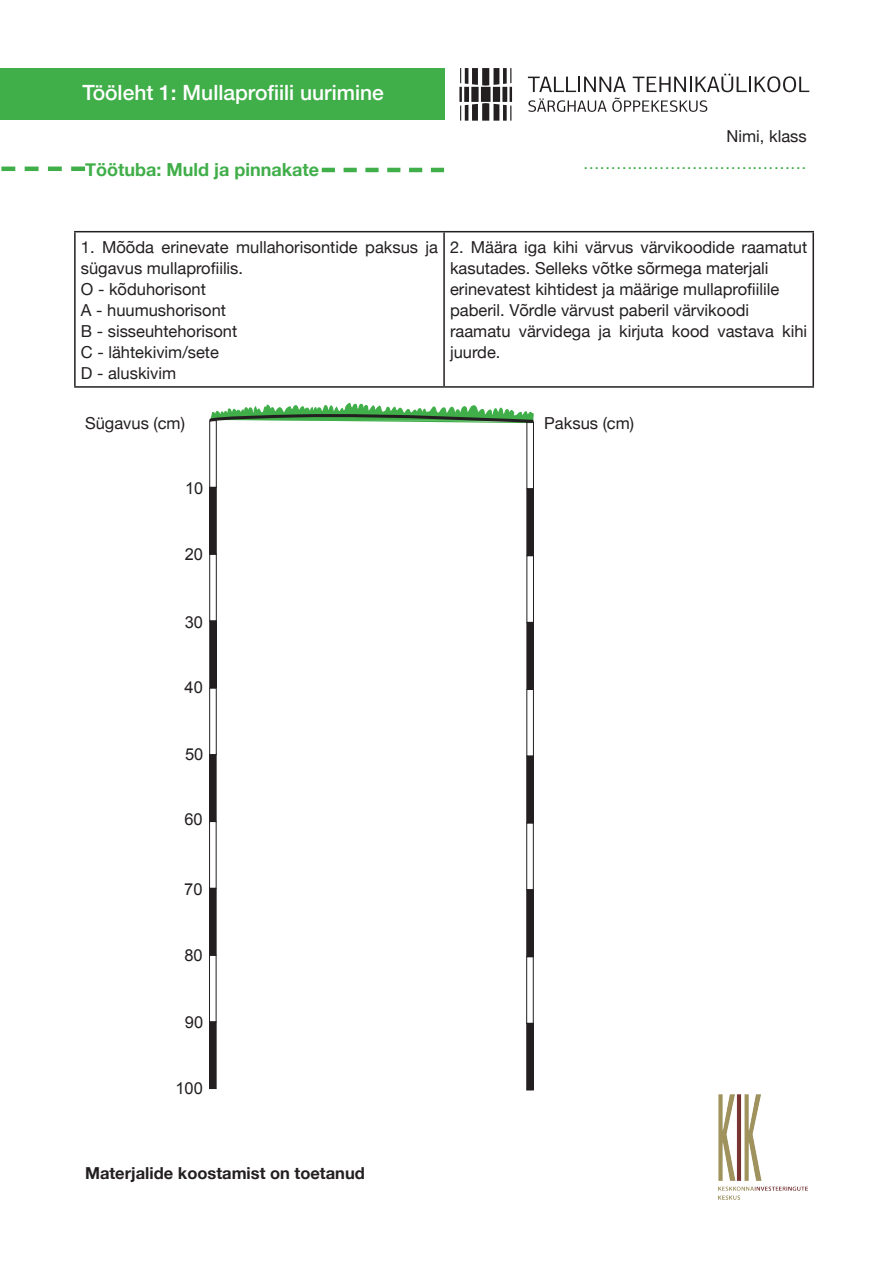
<style>
.page{position:relative;width:893px;height:1263px;background:#fff}
.page>*{position:absolute;margin:0;border:0;box-sizing:border-box;transform-origin:0 0}
.t1{font:500 21px "Helvetica Neue";color:#fff}
.t2{font:700 18px "Helvetica Neue";color:#40ae49}
.t3{font:16.5px/21px "Helvetica Neue";color:#231f20}
.t4{font:700 16.5px "Helvetica Neue";color:#231f20}
.t5{font:16.5px/27px "Helvetica Neue";color:#40ae49;text-align:right}
.t6{font:16.5px "Arial";color:#231f20}
.s1{color:#231f20}
</style>
<div class="page">
<hr style="left:74px;top:231px;width:370px;height:1px;background:#231f20">
<hr style="left:74px;top:232px;width:2px;height:154px;background:#231f20">
<hr style="left:444px;top:231px;width:370px;height:1px;background:#231f20">
<hr style="left:443px;top:232px;width:2px;height:154px;background:#231f20">
<hr style="left:812px;top:232px;width:2px;height:154px;background:#231f20">
<hr style="left:74px;top:386px;width:370px;height:2px;background:#231f20">
<hr style="left:444px;top:386px;width:370px;height:2px;background:#231f20">
<div style="left:0;top:69px;width:444px;height:51px;background:#40ae49"></div>
<svg style="left:1px;top:167px;width:84px;height:4px"></svg>
<svg style="left:322px;top:168px;width:122px;height:4px"></svg>
<svg style="left:459px;top:68px;width:53px;height:53px"></svg>
<svg style="left:528px;top:77px;width:98px;height:15px"></svg>
<svg style="left:633px;top:74px;width:176px;height:18px"></svg>
<svg style="left:528px;top:98px;width:179px;height:14px"></svg>
<div style="left:210px;top:1022px;width:6px;height:66px;background:#231f20"></div>
<div style="left:209px;top:1022px;width:7px;height:67px;border:1px solid #231f20"></div>
<div style="left:209px;top:955px;width:7px;height:67px;border:1px solid #231f20"></div>
<div style="left:210px;top:888px;width:6px;height:67px;background:#231f20"></div>
<div style="left:209px;top:888px;width:7px;height:67px;border:1px solid #231f20"></div>
<div style="left:209px;top:821px;width:7px;height:67px;border:1px solid #231f20"></div>
<div style="left:210px;top:755px;width:6px;height:66px;background:#231f20"></div>
<div style="left:209px;top:754px;width:7px;height:67px;border:1px solid #231f20"></div>
<div style="left:209px;top:688px;width:7px;height:67px;border:1px solid #231f20"></div>
<div style="left:210px;top:621px;width:6px;height:67px;background:#231f20"></div>
<div style="left:210px;top:487px;width:6px;height:67px;background:#231f20"></div>
<div style="left:527px;top:1023px;width:6px;height:67px;background:#231f20"></div>
<div style="left:526px;top:956px;width:7px;height:67px;border:1px solid #231f20"></div>
<div style="left:527px;top:890px;width:6px;height:66px;background:#231f20"></div>
<div style="left:527px;top:756px;width:6px;height:67px;background:#231f20"></div>
<div style="left:527px;top:689px;width:7px;height:67px;border:1px solid #231f20"></div>
<div style="left:527px;top:623px;width:6px;height:66px;background:#231f20"></div>
<div style="left:527px;top:622px;width:7px;height:67px;border:1px solid #231f20"></div>
<div style="left:527px;top:555px;width:7px;height:67px;border:1px solid #231f20"></div>
<div style="left:527px;top:489px;width:6px;height:67px;background:#231f20"></div>
<div style="left:527px;top:489px;width:7px;height:67px;border:1px solid #231f20"></div>
<div style="left:527px;top:422px;width:7px;height:67px;border:1px solid #231f20"></div>
<svg style="left:209px;top:402px;width:325px;height:24px"></svg>
<img style="left:718px;top:1094px;width:90px;height:105px">
<p class="t1" style="left:83px;top:75px;width:303px">Tööleht 1: Mullaprofiili uurimine</p>
<p class="t2" style="left:85px;top:155px;width:235px">Töötuba: Muld ja pinnakate</p>
<p class="t5" style="left:583px;top:124px;width:225px"><span class="s1">Nimi, klass </span>……….………………….………</p>
<p class="t3" style="left:81px;top:238px;width:359px">1. Mõõda erinevate mullahorisontide paksus ja sügavus mullaprofiilis.</p>
<p class="t3" style="left:81px;top:280px;width:127px">O - kõduhorisont</p>
<p class="t3" style="left:81px;top:301px;width:147px">A - huumushorisont</p>
<p class="t3" style="left:81px;top:322px;width:158px">B - sisseuhtehorisont</p>
<p class="t3" style="left:81px;top:343px;width:140px">C - lähtekivim/sete</p>
<p class="t3" style="left:81px;top:364px;width:97px">D - aluskivim</p>
<p class="t3" style="left:450px;top:238px;width:359px">2. Määra iga kihi värvus värvikoodide raamatut kasutades. Selleks võtke sõrmega materjali</p>
<p class="t3" style="left:450px;top:280px;width:331px">erinevatest kihtidest ja määrige mullaprofiilile</p>
<p class="t3" style="left:450px;top:301px;width:301px">paberil. Võrdle värvust paberil värvikoodi</p>
<p class="t3" style="left:450px;top:322px;width:359px">raamatu värvidega ja kirjuta kood vastava kihi juurde.</p>
<p class="t3" style="left:85px;top:413px;width:101px">Sügavus (cm)</p>
<p class="t3" style="left:544px;top:413px;width:91px">Paksus (cm)</p>
<p class="t6" style="left:185px;top:477px;width:20px">10</p>
<p class="t6" style="left:185px;top:543px;width:20px">20</p>
<p class="t6" style="left:185px;top:611px;width:20px">30</p>
<p class="t6" style="left:185px;top:676px;width:20px">40</p>
<p class="t6" style="left:185px;top:744px;width:20px">50</p>
<p class="t6" style="left:184px;top:808px;width:20px">60</p>
<p class="t6" style="left:184px;top:878px;width:20px">70</p>
<p class="t6" style="left:184px;top:944px;width:20px">80</p>
<p class="t6" style="left:185px;top:1012px;width:20px">90</p>
<p class="t6" style="left:175px;top:1077px;width:29px">100</p>
<p class="t4" style="left:85px;top:1160px;width:281px">Materjalide koostamist on toetanud</p>
</div>
